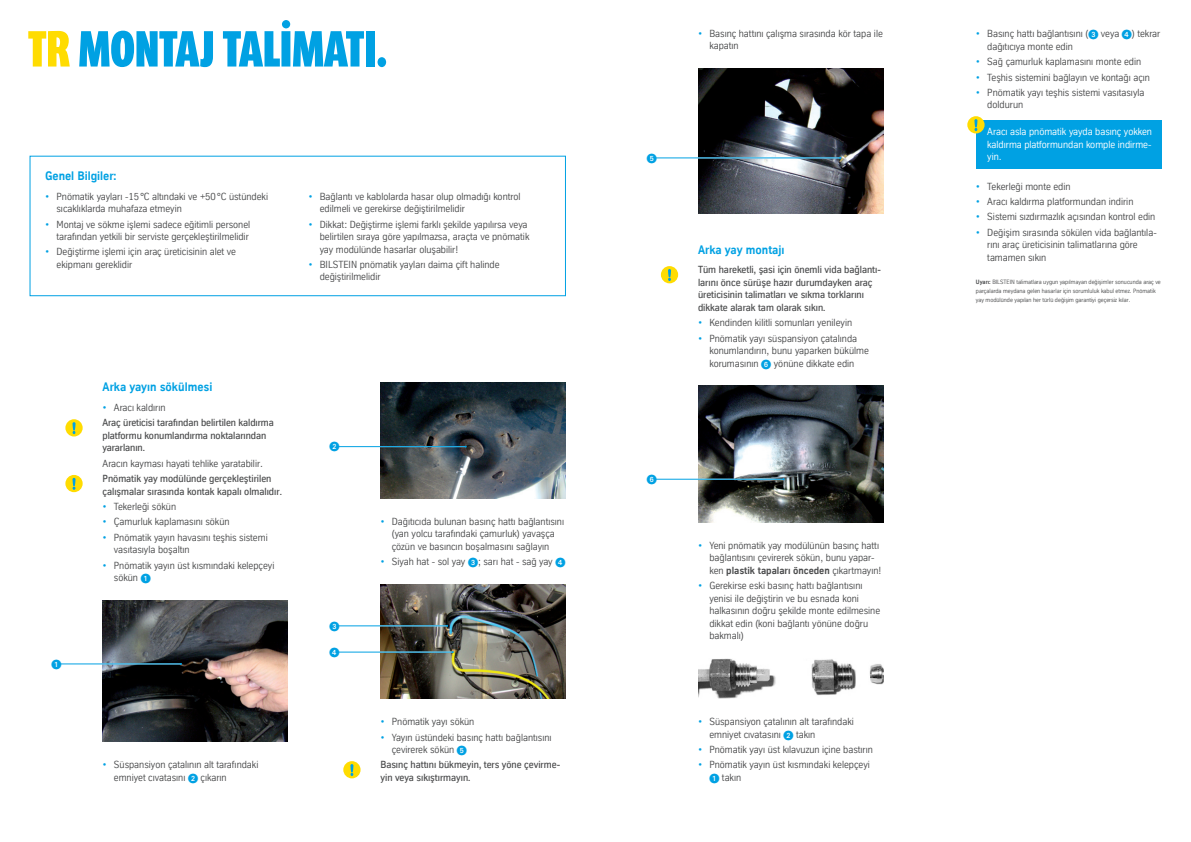
<style>
.page{position:relative;width:1191px;height:842px;background:#fff}
.page>*{position:absolute;margin:0;border:0;box-sizing:border-box;transform-origin:0 0}
.t1{font:700 52px "Prenton RP Ultra Cond";color:#00a1e3}
.t2{font:700 12px "TK Type";color:#00a1e3}
.t3{font:10px/12.5px "TK Type";color:#4b4c4d}
.t4{font:500 10px/12.5px "TK Type";color:#4b4c4d}
.t5{font:10px/12.5px "TK Type";color:#fff;text-align:justify}
.t6{font:10px "European Pi One";color:#00a1e3}
.t7{font:6px/9px "TK Type";color:#4b4c4d}
.s1{color:#ffdc01}
.s2{color:#00a1e3}
.s3{font-weight:400;color:#00a1e3}
.s4{font-weight:400}
.s5{font-family:"European Pi One";color:#00a1e3}
.s6{font-weight:700}
</style>
<div class="page">
<div style="left:976px;top:120px;width:185px;height:48px;background:#00a1e3"></div>
<div style="left:967px;top:116px;width:17px;height:17px;background:#ffdc01;border-radius:50%"></div>
<svg style="left:974px;top:119px;width:3px;height:12px"></svg>
<div style="left:65px;top:419px;width:18px;height:17px;background:#ffdc01;border-radius:50%"></div>
<svg style="left:72px;top:422px;width:4px;height:12px"></svg>
<div style="left:65px;top:475px;width:18px;height:17px;background:#ffdc01;border-radius:50%"></div>
<svg style="left:72px;top:478px;width:4px;height:12px"></svg>
<img style="left:103px;top:600px;width:185px;height:141px">
<hr style="left:59px;top:663px;width:122px;height:1px;background:#fff">
<hr style="left:59px;top:664px;width:122px;height:1px;background:#00a1e3">
<img style="left:380px;top:383px;width:186px;height:115px">
<hr style="left:337px;top:446px;width:129px;height:1px;background:#00a1e3">
<img style="left:380px;top:584px;width:186px;height:114px">
<hr style="left:337px;top:625px;width:110px;height:1px;background:#fff">
<hr style="left:337px;top:626px;width:110px;height:1px;background:#00a1e3">
<hr style="left:337px;top:652px;width:116px;height:1px;background:#00a1e3">
<div style="left:343px;top:761px;width:17px;height:17px;background:#ffdc01;border-radius:50%"></div>
<svg style="left:350px;top:764px;width:3px;height:12px"></svg>
<img style="left:698px;top:68px;width:185px;height:146px">
<hr style="left:654px;top:157px;width:185px;height:1px;background:#fff">
<hr style="left:654px;top:158px;width:186px;height:1px;background:#00a1e3">
<div style="left:661px;top:266px;width:17px;height:17px;background:#ffdc01;border-radius:50%"></div>
<svg style="left:668px;top:269px;width:3px;height:12px"></svg>
<img style="left:698px;top:385px;width:185px;height:137px">
<hr style="left:654px;top:479px;width:129px;height:1px;background:#00a1e3">
<img style="left:698px;top:658px;width:185px;height:40px">
<div style="left:30px;top:156px;width:536px;height:140px;border:1px solid #00a1e3"></div>
<h1 class="t1" style="left:29px;top:15px;width:74px"><span class="s1">TR</span> MONTAJ</h1>
<h1 class="t1" style="left:223px;top:15px;width:165px">TALİMATI.</h1>
<p class="t2" style="left:45px;top:169px;width:73px">Genel Bilgiler:</p>
<p class="t3" style="left:56px;top:190px;width:213px;text-indent:-11px"><span class="s2">•</span> Pnömatik yayları - 15°C altındaki ve +50°C üstündeki sıcaklıklarda muhafaza etmeyin</p>
<p class="t3" style="left:45px;top:218px;width:207px;text-align:right"><span class="s2">•</span> Montaj ve sökme işlemi sadece eğitimli personel tarafından yetkili bir serviste gerçekleştirilmelidir</p>
<p class="t3" style="left:56px;top:246px;width:181px;text-indent:-11px"><span class="s2">•</span> Değiştirme işlemi için araç üreticisinin alet ve ekipmanı gereklidir</p>
<p class="t3" style="left:320px;top:190px;width:202px;text-indent:-11px"><span class="s2">•</span> Bağlantı ve kablolarda hasar olup olmadığı kontrol edilmeli ve gerekirse değiştirilmelidir</p>
<p class="t3" style="left:320px;top:218px;width:211px;text-indent:-11px"><span class="s2">•</span> Dikkat: Değiştirme işlemi farklı şekilde yapılırsa veya belirtilen sıraya göre yapılmazsa, araçta ve pnömatik yay modülünde hasarlar oluşabilir!</p>
<p class="t3" style="left:320px;top:258px;width:181px;text-indent:-11px"><span class="s2">•</span> BILSTEIN pnömatik yayları daima çift halinde değiştirilmelidir</p>
<p class="t6" style="left:51px;top:658px;width:11px">1</p>
<p class="t2" style="left:103px;top:380px;width:111px">Arka yayın sökülmesi</p>
<p class="t4" style="left:102px;top:400px;width:173px;line-height:15.3px"><span class="s3">•</span> <span class="s4">Aracı kaldırın<br></span>Araç üreticisi tarafından belirtilen kaldırma</p>
<p class="t4" style="left:103px;top:429px;width:165px">platformu konumlandırma noktalarından yararlanın.</p>
<p class="t3" style="left:103px;top:457px;width:162px">Aracın kayması hayati tehlike yaratabilir.</p>
<p class="t4" style="left:102px;top:472px;width:181px">Pnömatik yay modülünde gerçekleştirilen çalışmalar sırasında kontak kapalı olmalıdır.</p>
<p class="t3" style="left:103px;top:500px;width:75px"><span class="s2">•</span> Tekerleği sökün</p>
<p class="t3" style="left:103px;top:516px;width:129px"><span class="s2">•</span> Çamurluk kaplamasını sökün</p>
<p class="t3" style="left:114px;top:531px;width:155px;text-indent:-11px"><span class="s2">•</span> Pnömatik yayın havasını teşhis sistemi vasıtasıyla boşaltın</p>
<p class="t3" style="left:114px;top:559px;width:162px;text-indent:-11px"><span class="s2">•</span> Pnömatik yayın üst kısmındaki kelepçeyi sökün <span class="s5">1</span></p>
<p class="t3" style="left:114px;top:758px;width:146px;text-indent:-11px"><span class="s2">•</span> Süspansiyon çatalının alt tarafındaki emniyet cıvatasını <span class="s5">2</span> çıkarın</p>
<p class="t6" style="left:329px;top:441px;width:11px">2</p>
<p class="t6" style="left:329px;top:621px;width:11px">3</p>
<p class="t6" style="left:329px;top:647px;width:11px">4</p>
<p class="t3" style="left:380px;top:515px;width:185px;text-align:center"><span class="s2">•</span> Dağıtıcıda bulunan basınç hattı bağlantısını (yan yolcu tarafındaki çamurluk) yavaşça çözün ve basıncın boşalmasını sağlayın</p>
<p class="t3" style="left:380px;top:555px;width:186px"><span class="s2">•</span> Siyah hat - sol yay <span class="s5">3</span>; sarı hat - sağ yay <span class="s5">4</span></p>
<p class="t3" style="left:380px;top:715px;width:95px"><span class="s2">•</span> Pnömatik yayı sökün</p>
<p class="t3" style="left:392px;top:731px;width:161px;text-indent:-11px"><span class="s2">•</span> Yayın üstündeki basınç hattı bağlantısını çevirerek sökün <span class="s5">5</span></p>
<p class="t4" style="left:380px;top:759px;width:181px">Basınç hattını bükmeyin, ters yöne çevirme&shy;yin veya sıkıştırmayın.</p>
<p class="t6" style="left:647px;top:152px;width:11px">5</p>
<p class="t3" style="left:709px;top:27px;width:175px;text-indent:-11px"><span class="s2">•</span> Basınç hattını çalışma sırasında kör tapa ile kapatın</p>
<p class="t2" style="left:698px;top:243px;width:88px">Arka yay montajı</p>
<p class="t4" style="left:698px;top:264px;width:184px">Tüm hareketli, şasi için önemli vida bağlantı&shy;larını önce sürüşe hazır durumdayken araç üreticisinin talimatları ve sıkma torklarını dikkate alarak tam olarak sıkın.</p>
<p class="t3" style="left:698px;top:316px;width:156px"><span class="s2">•</span> Kendinden kilitli somunları yenileyin</p>
<p class="t3" style="left:709px;top:332px;width:161px;text-indent:-11px"><span class="s2">•</span> Pnömatik yayı süspansiyon çatalında konumlandırın, bunu yaparken bükülme korumasının <span class="s5">6</span> yönüne dikkate edin</p>
<p class="t6" style="left:647px;top:474px;width:11px">6</p>
<p class="t3" style="left:709px;top:539px;width:173px;text-indent:-11px"><span class="s2">•</span> Yeni pnömatik yay modülünün basınç hattı bağlantısını çevirerek sökün, bunu yapar&shy;ken <span class="s6">plastik tapaları önceden</span> çıkartmayın!</p>
<p class="t3" style="left:709px;top:579px;width:172px;text-indent:-11px"><span class="s2">•</span> Gerekirse eski basınç hattı bağlantısını yenisi ile değiştirin ve bu esnada koni halkasının doğru şekilde monte edilmesine dikkat edin (koni bağlantı yönüne doğru bakmalı)</p>
<p class="t3" style="left:709px;top:715px;width:146px;text-indent:-11px"><span class="s2">•</span> Süspansiyon çatalının alt tarafındaki emniyet cıvatasını <span class="s5">2</span> takın</p>
<p class="t3" style="left:698px;top:743px;width:176px"><span class="s2">•</span> Pnömatik yayı üst kılavuzun içine bastırın</p>
<p class="t3" style="left:709px;top:758px;width:162px;text-indent:-11px"><span class="s2">•</span> Pnömatik yayın üst kısmındaki kelepçeyi<br><span class="s5">1</span> takın</p>
<p class="t3" style="left:987px;top:28px;width:175px;text-indent:-11px"><span class="s2">•</span> Basınç hattı bağlantısını (<span class="s5">3</span> veya <span class="s5">4</span>) tekrar dağıtıcıya monte edin</p>
<p class="t3" style="left:976px;top:55px;width:167px"><span class="s2">•</span> Sağ çamurluk kaplamasını monte edin</p>
<p class="t3" style="left:976px;top:71px;width:175px"><span class="s2">•</span> Teşhis sistemini bağlayın ve kontağı açın</p>
<p class="t3" style="left:987px;top:86px;width:159px;text-indent:-11px"><span class="s2">•</span> Pnömatik yayı teşhis sistemi vasıtasıyla doldurun</p>
<p class="t5" style="left:987px;top:125px;width:166px">Aracı asla pnömatik yayda basınç yokken kaldırma platformundan komple indirme&shy;yin.</p>
<p class="t3" style="left:976px;top:180px;width:96px"><span class="s2">•</span> Tekerleği monte edin</p>
<p class="t3" style="left:976px;top:195px;width:159px"><span class="s2">•</span> Aracı kaldırma platformundan indirin</p>
<p class="t3" style="left:976px;top:210px;width:181px"><span class="s2">•</span> Sistemi sızdırmazlık açısından kontrol edin</p>
<p class="t3" style="left:987px;top:226px;width:171px;text-indent:-11px"><span class="s2">•</span> Değişim sırasında sökülen vida bağlantıla&shy;rını araç üreticisinin talimatlarına göre tamamen sıkın</p>
<p class="t7" style="left:976px;top:277px;width:186px"><span class="s6">Uyarı:</span> BILSTEIN talimatlara uygun yapılmayan değişimler sonucunda araç ve parçalarda meydana gelen hasarlar için sorumluluk kabul etmez. Pnömatik yay modülünde yapılan her türlü değişim garantiyi geçersiz kılar.</p>
</div>
